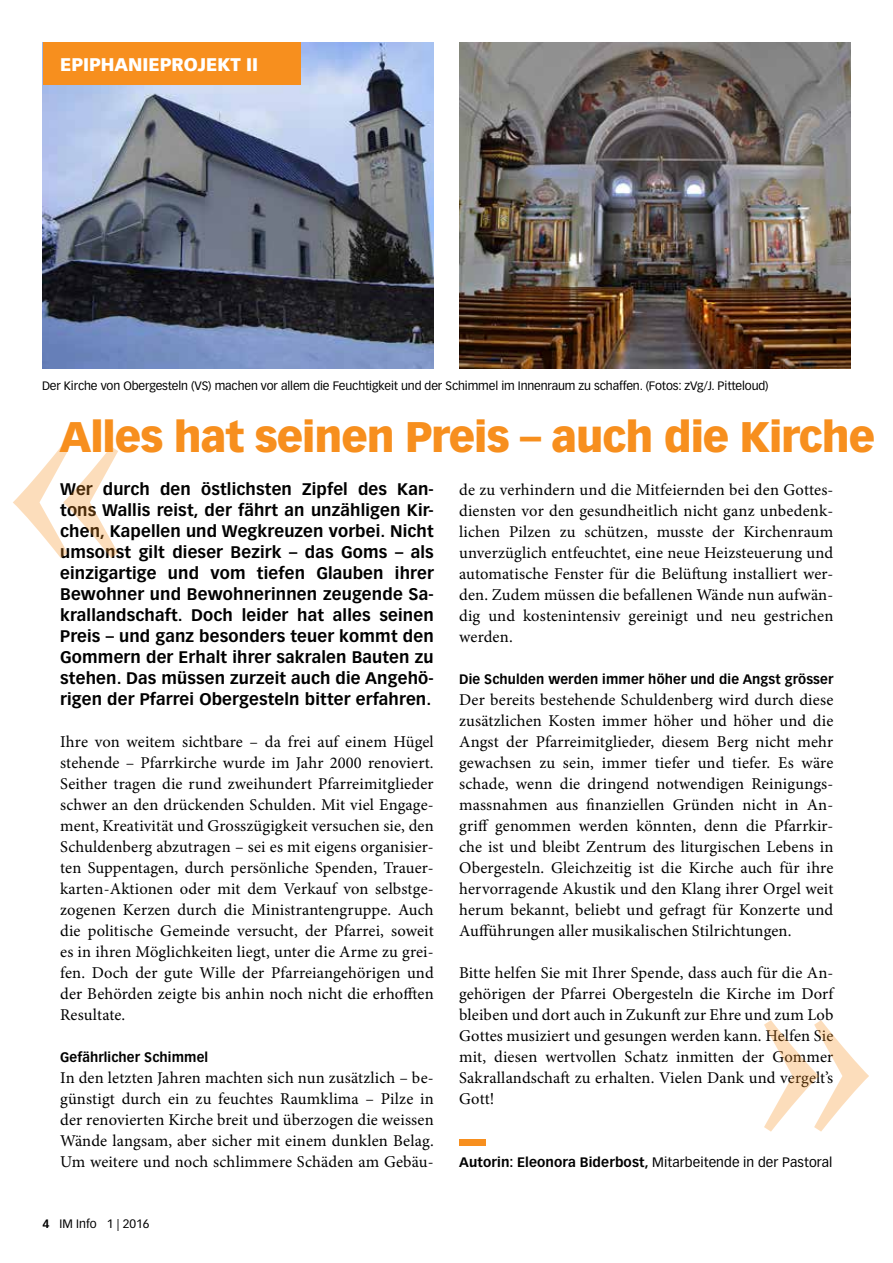
<style>
.page{position:relative;width:893px;height:1263px;background:#fff}
.page>*{position:absolute;margin:0;border:0;box-sizing:border-box;transform-origin:0 0}
.t1{font:900 42px "Vectora LT Std";letter-spacing:-.025em;color:#f78f1e}
.t2{font:900 18px "Vectora LT Std";color:#fff}
.t3{font:16.5px/21px "Minion Pro";letter-spacing:.01em;color:#000;text-align:justify}
.t4{font:700 16.5px/21px "Vectora LT Std";letter-spacing:.01em;color:#000;text-align:justify}
.t5{font:700 13.5px "Vectora LT Std";letter-spacing:.01em;color:#000}
.t6{font:12px "Vectora LT Std";letter-spacing:-.01em;color:#000}
.s1{font-weight:700}
.s2{font-weight:400}
</style>
<div class="page">
<img style="left:459px;top:43px;width:391px;height:325px">
<img style="left:43px;top:43px;width:390px;height:325px">
<div style="left:459px;top:1139px;width:27px;height:7px;background:#f78f1e"></div>
<div style="left:43px;top:43px;width:257px;height:42px;background:#f78f1e"></div>
<svg style="left:13px;top:446px;width:105px;height:112px"></svg>
<svg style="left:764px;top:1020px;width:105px;height:112px"></svg>
<p class="t2" style="left:60px;top:53px;width:200px">EPIPHANIEPROJEKT II</p>
<p class="t6" style="left:42px;top:379px;width:728px">Der Kirche von Obergesteln (VS) machen vor allem die Feuchtigkeit und der Schimmel im Innenraum zu schaffen. (Fotos: zVg/J. Pitteloud)</p>
<h1 class="t1" style="left:60px;top:411px;width:817px">Alles hat seinen Preis – auch die Kirche</h1>
<p class="t4" style="left:60px;top:479px;width:375px">Wer durch den östlichsten Zipfel des Kan&shy;tons Wallis reist, der fährt an unzähligen Kir&shy;chen, Kapellen und Wegkreuzen vorbei. Nicht umsonst gilt dieser Bezirk – das Goms – als einzigartige und vom tiefen Glauben ihrer Bewohner und Bewohnerinnen zeugende Sa&shy;krallandschaft. Doch leider hat alles seinen Preis – und ganz besonders teuer kommt den Gommern der Erhalt ihrer sakralen Bauten zu stehen. Das müssen zurzeit auch die Angehö&shy;rigen der Pfarrei Obergesteln bitter erfahren.</p>
<p class="t3" style="left:60px;top:731px;width:375px">Ihre von weitem sichtbare – da frei auf einem Hügel stehende – Pfarrkirche wurde im Jahr 2000 renoviert.<br>Seither tragen die rund zweihundert Pfarreimitglieder schwer an den drückenden Schulden. Mit viel Engage&shy;ment, Kreativität und Grosszügigkeit versuchen sie, den Schuldenberg abzutragen – sei es mit eigens organisier&shy;ten Suppentagen, durch persönliche Spenden, Trauer&shy;karten-Aktionen oder mit dem Verkauf von selbstge&shy;zogenen Kerzen durch die Ministrantengruppe. Auch die politische Gemeinde versucht, der Pfarrei, soweit es in ihren Möglichkeiten liegt, unter die Arme zu grei&shy;fen. Doch der gute Wille der Pfarreiangehörigen und der Behörden zeigte bis anhin noch nicht die erhofften Resultate.</p>
<p class="t5" style="left:60px;top:1049px;width:150px">Gefährlicher Schimmel</p>
<p class="t3" style="left:60px;top:1067px;width:375px">In den letzten Jahren machten sich nun zusätzlich – be&shy;günstigt durch ein zu feuchtes Raumklima – Pilze in der renovierten Kirche breit und überzogen die weissen Wände langsam, aber sicher mit einem dunklen Belag.<br>Um weitere und noch schlimmere Schäden am Gebäu-</p>
<p class="t6" style="left:43px;top:1216px;width:108px"><span class="s1">4</span> IM Info 1 | 2016</p>
<p class="t3" style="left:459px;top:479px;width:376px">de zu verhindern und die Mitfeiernden bei den Gottes&shy;diensten vor den gesundheitlich nicht ganz unbedenk&shy;lichen Pilzen zu schützen, musste der Kirchenraum unverzüglich entfeuchtet, eine neue Heizsteuerung und automatische Fenster für die Belüftung installiert wer&shy;den. Zudem müssen die befallenen Wände nun aufwän&shy;dig und kostenintensiv gereinigt und neu gestrichen werden.</p>
<p class="t5" style="left:459px;top:671px;width:376px">Die Schulden werden immer höher und die Angst grösser</p>
<p class="t3" style="left:459px;top:689px;width:376px">Der bereits bestehende Schuldenberg wird durch diese zusätzlichen Kosten immer höher und höher und die Angst der Pfarreimitglieder, diesem Berg nicht mehr gewachsen zu sein, immer tiefer und tiefer. Es wäre schade, wenn die dringend notwendigen Reinigungs&shy;massnahmen aus finanziellen Gründen nicht in An&shy;griff genommen werden könnten, denn die Pfarrkir&shy;che ist und bleibt Zentrum des liturgischen Lebens in Obergesteln. Gleichzeitig ist die Kirche auch für ihre hervorragende Akustik und den Klang ihrer Orgel weit herum bekannt, beliebt und gefragt für Konzerte und Aufführungen aller musikalischen Stilrichtungen.</p>
<p class="t3" style="left:459px;top:962px;width:376px">Bitte helfen Sie mit Ihrer Spende, dass auch für die An&shy;gehörigen der Pfarrei Obergesteln die Kirche im Dorf bleiben und dort auch in Zukunft zur Ehre und zum Lob Gottes musiziert und gesungen werden kann. Helfen Sie mit, diesen wertvollen Schatz inmitten der Gommer Sakrallandschaft zu erhalten. Vielen Dank und vergelt’s Gott!</p>
<p class="t5" style="left:459px;top:1154px;width:375px">Autorin: Eleonora Biderbost, <span class="s2">Mitarbeitende in der Pastoral</span></p>
</div>
